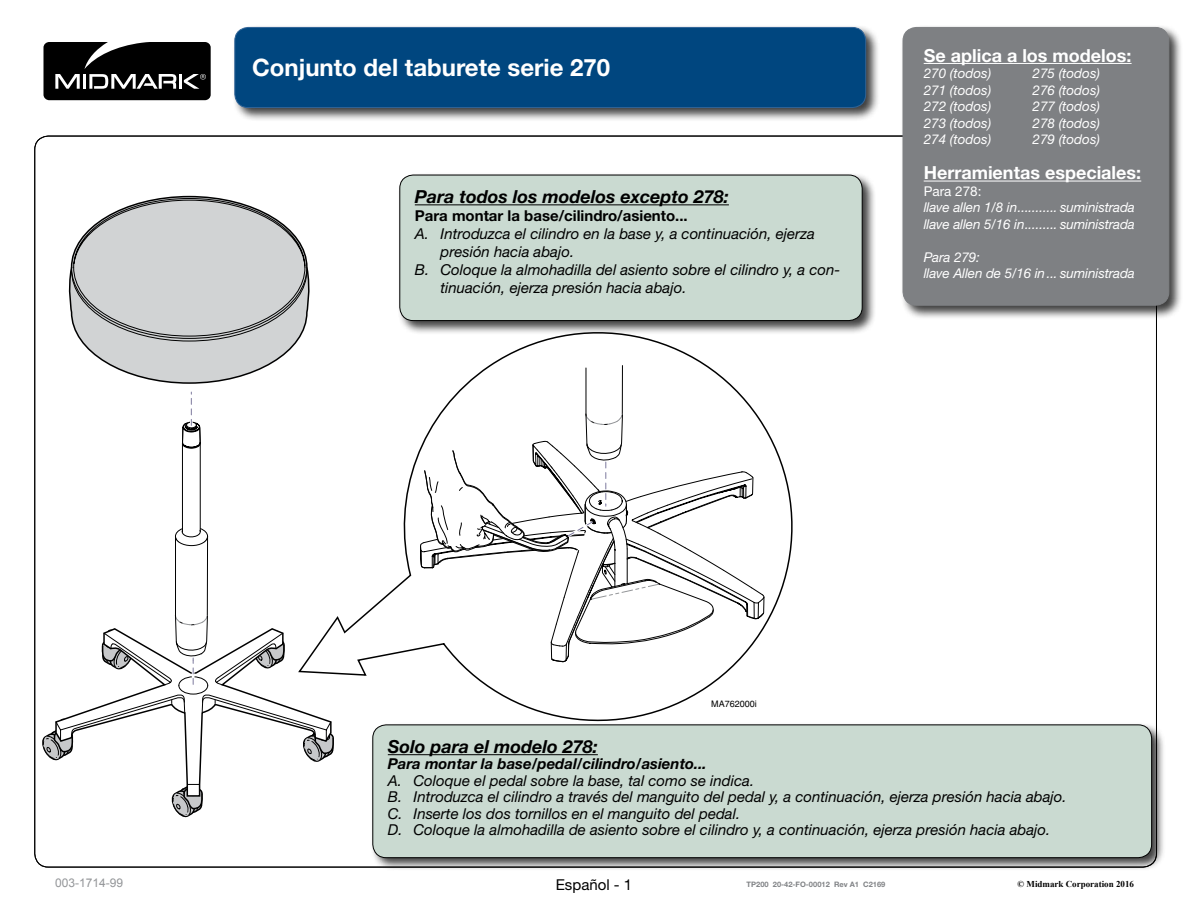
<style>
.page{position:relative;width:1188px;height:918px;background:#fff}
.page>*{position:absolute;margin:0;border:0;box-sizing:border-box;transform-origin:0 0}
.t1{font:700 24px "Helvetica Neue LT Std";color:#fff}
.t2{font:italic 700 18px "Helvetica Neue LT Std";color:#000}
.t3{font:700 18px "Helvetica Neue LT Std";color:#fff}
.t4{font:italic 15px/16.5px "Helvetica Neue LT Std";color:#000}
.t5{font:italic 700 15px "Helvetica Neue LT Std";color:#000}
.t6{font:700 15px "Helvetica Neue LT Std";color:#000}
.t7{font:15px "Helvetica Neue LT Std";color:#000}
.t8{font:italic 13.5px/16.5px "Helvetica Neue LT Std";letter-spacing:-.01em;color:#fff}
.t9{font:13.5px "Helvetica Neue LT Std";color:#fff}
.t10{font:12px "Arial";color:#939598}
.t11{font:700 9px "Times New Roman";color:#000}
.t12{font:9px "Helvetica";color:#000}
.t13{font:700 7.5px "Helvetica Neue LT Std";color:#808285}
</style>
<div class="page">
<svg style="left:68px;top:195px;width:242px;height:189px;fill:#d1d3d4"></svg>
<svg style="left:71px;top:198px;width:236px;height:143px;background:#c9cbcc"></svg>
<svg style="left:42px;top:392px;width:292px;height:425px"></svg>
<svg style="left:297px;top:306px;width:495px;height:438px"></svg>
<svg style="left:420px;top:365px;width:345px;height:330px"></svg>
<div style="left:397px;top:172px;width:479px;height:163px;background:#000;opacity:.75"></div>
<div style="left:400px;top:175px;width:462px;height:146px;background:#cadad1;border-radius:14px"></div>
<hr style="left:415px;top:204px;width:314px;height:1px;background:#000">
<div style="left:400px;top:175px;width:462px;height:146px;border:1px solid #000;border-radius:14px"></div>
<div style="left:370px;top:722px;width:796px;height:150px;background:#000;opacity:.75"></div>
<div style="left:373px;top:725px;width:779px;height:133px;background:#cadad1;border-radius:14px"></div>
<hr style="left:388px;top:754px;width:210px;height:1px;background:#000">
<div style="left:373px;top:725px;width:779px;height:133px;border:1px solid #000;border-radius:14px"></div>
<div style="left:232px;top:24px;width:648px;height:98px;background:#000;opacity:.75"></div>
<div style="left:235px;top:27px;width:631px;height:81px;background:#00467f;border-radius:14px"></div>
<div style="left:234px;top:27px;width:632px;height:81px;border:1px solid #316497;border-radius:14px"></div>
<div style="left:900px;top:24px;width:283px;height:296px;background:#000;opacity:.75"></div>
<div style="left:903px;top:27px;width:266px;height:278px;background:#7e8083;border-radius:14px"></div>
<hr style="left:924px;top:63px;width:208px;height:1px;background:#fff">
<hr style="left:924px;top:181px;width:217px;height:1px;background:#fff">
<div style="left:903px;top:27px;width:266px;height:279px;border:1px solid #7e8083;border-radius:14px"></div>
<svg style="left:44px;top:42px;width:167px;height:58px;background:#212121"></svg>
<h1 class="t1" style="left:252px;top:53px;width:360px">Conjunto del taburete serie 270</h1>
<p class="t2" style="left:415px;top:186px;width:316px">Para todos los modelos excepto 278:</p>
<p class="t6" style="left:415px;top:206px;width:275px">Para montar la base/cilindro/asiento...</p>
<p class="t4" style="left:415px;top:225px;width:401px">A. Introduzca el cilindro en la base y, a continuación, ejerza</p>
<p class="t4" style="left:440px;top:243px;width:135px">presión hacia abajo.</p>
<p class="t4" style="left:415px;top:261px;width:427px">B. Coloque la almohadilla del asiento sobre el cilindro y, a con-</p>
<p class="t4" style="left:440px;top:279px;width:248px">tinuación, ejerza presión hacia abajo.</p>
<p class="t3" style="left:924px;top:44px;width:209px">Se aplica a los modelos:</p>
<p class="t8" style="left:924px;top:65px;width:69px">270 (todos)</p>
<p class="t8" style="left:1033px;top:65px;width:69px">275 (todos)</p>
<p class="t8" style="left:924px;top:81px;width:69px">271 (todos)</p>
<p class="t8" style="left:1033px;top:81px;width:69px">276 (todos)</p>
<p class="t8" style="left:924px;top:98px;width:69px">272 (todos)</p>
<p class="t8" style="left:1033px;top:98px;width:69px">277 (todos)</p>
<p class="t8" style="left:924px;top:114px;width:69px">273 (todos)</p>
<p class="t8" style="left:1033px;top:114px;width:69px">278 (todos)</p>
<p class="t8" style="left:924px;top:131px;width:69px">274 (todos)</p>
<p class="t8" style="left:1033px;top:131px;width:69px">279 (todos)</p>
<p class="t3" style="left:924px;top:162px;width:219px">Herramientas especiales:</p>
<p class="t9" style="left:924px;top:183px;width:59px">Para 278:</p>
<p class="t8" style="left:924px;top:199px;width:213px">llave allen 1/8 in........... suministrada llave allen 5/16 in......... suministrada</p>
<p class="t8" style="left:924px;top:248px;width:213px">Para 279:<br>llave Allen de 5/16 in... suministrada</p>
<p class="t12" style="left:711px;top:698px;width:47px">MA762000i</p>
<p class="t2" style="left:388px;top:735px;width:212px">Solo para el modelo 278:</p>
<p class="t5" style="left:388px;top:755px;width:320px">Para montar la base/pedal/cilindro/asiento...</p>
<p class="t4" style="left:388px;top:772px;width:680px">A. Coloque el pedal sobre la base, tal como se indica.<br>B. Introduzca el cilindro a través del manguito del pedal y, a continuación, ejerza presión hacia abajo.<br>C. Inserte los dos tornillos en el manguito del pedal.<br>D. Coloque la almohadilla de asiento sobre el cilindro y, a continuación, ejerza presión hacia abajo.</p>
<p class="t10" style="left:55px;top:875px;width:70px">003-1714-99</p>
<p class="t7" style="left:556px;top:876px;width:78px">Español - 1</p>
<p class="t13" style="left:747px;top:880px;width:140px">TP200 20-42-FO-00012 Rev A1 C2169</p>
<p class="t11" style="left:1018px;top:878px;width:118px">© Midmark Corporation 2016</p>
</div>
